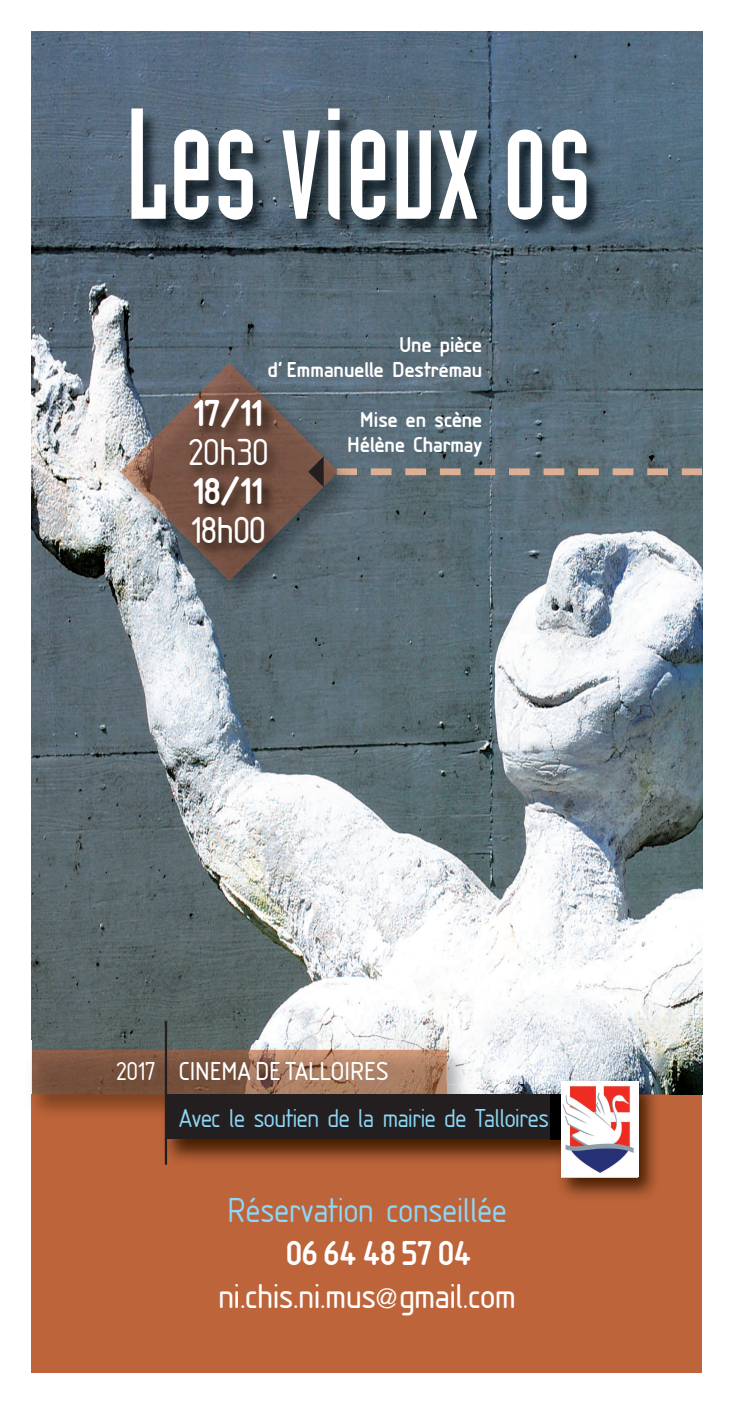
<style>
.page{position:relative;width:734px;height:1404px;background:#fff}
.page>*{position:absolute;margin:0;border:0;box-sizing:border-box;transform-origin:0 0}
.t1{font:154.35px "Industria Solid";color:#fff}
.t2{font:39.15px "Isonorm SA Bold";color:#fff}
.t3{font:39.15px "Isonorm SA Light";color:#fff}
.t4{font:39.15px "Isonorm SA Regular";color:#fff}
.t5{font:36px "Isonorm SA Regular";color:#fff}
.t6{font:36px "Isonorm SA Light";color:#8dd7f7}
.t7{font:36px "Isonorm SA Bold";color:#fff}
.t8{font:27px "Isonorm SA Light";letter-spacing:-.015em;color:#8dd7f7}
.t9{font:27px "Isonorm SA Regular";color:#fff}
.t10{font:22.5px/25px "Isonorm SA Bold";color:#fff;text-align:right}
.s1{font-family:"Isonorm SA Light"}
.s2{font-family:"Helvetica";font-weight:300;font-size:27px}
</style>
<div class="page">
<div style="left:32px;top:1052px;width:670px;height:319px;background:#be643a"></div>
<img style="left:32px;top:32px;width:670px;height:1062px">
<img style="left:112px;top:88px;width:591px;height:200px">
<img style="left:31px;top:1039px;width:1px;height:84px">
<img style="left:32px;top:1094px;width:133px;height:29px">
<img style="left:32px;top:1039px;width:444px;height:45px">
<img style="left:32px;top:1049px;width:414px;height:45px">
<img style="left:164px;top:1123px;width:397px;height:44px">
<img style="left:476px;top:1084px;width:75px;height:10px">
<img style="left:156px;top:1084px;width:320px;height:10px">
<div style="left:166px;top:1094px;width:395px;height:44px;background:#231f20"></div>
<img style="left:560px;top:1167px;width:96px;height:30px">
<img style="left:638px;top:1094px;width:30px;height:73px">
<img style="left:551px;top:1071px;width:117px;height:23px">
<img style="left:551px;top:1084px;width:10px;height:10px">
<img style="left:561px;top:1081px;width:77px;height:95px">
<hr style="left:165px;top:1021px;width:2px;height:143px;background:#231f20">
<svg style="left:375px;top:468px;width:306px;height:7px;background:#a39286"></svg>
<div style="left:681px;top:468px;width:21px;height:7px;background:#ddb095"></div>
<img style="left:308px;top:413px;width:67px;height:136px">
<img style="left:200px;top:579px;width:77px;height:39px">
<img style="left:199px;top:344px;width:79px;height:39px">
<img style="left:102px;top:421px;width:60px;height:120px">
<img style="left:337px;top:468px;width:20px;height:7px">
<img style="left:308px;top:441px;width:29px;height:61px">
<img style="left:208px;top:363px;width:42px;height:20px">
<img style="left:120px;top:430px;width:42px;height:83px">
<img style="left:162px;top:383px;width:146px;height:196px">
<svg style="left:308px;top:456px;width:15px;height:31px"></svg>
<h1 class="t1" style="left:126px;top:108px;width:466px">Les vieuxos</h1>
<p class="t10" style="left:268px;top:332px;width:216px">Une pièce<br>d’ Emmanuelle Destremau</p>
<p class="t10" style="left:347px;top:407px;width:136px;text-align:center">Mise en scène<br>Hélène Charmay</p>
<h2 class="t2" style="left:193px;top:389px;width:71px">17/11</h2>
<h2 class="t3" style="left:188px;top:428px;width:82px">20h30</h2>
<h2 class="t2" style="left:193px;top:467px;width:71px">18/11</h2>
<h2 class="t4" style="left:191px;top:506px;width:76px">18h00</h2>
<p class="t9" style="left:116px;top:1054px;width:274px"><span class="s1">2017</span> CINEMA DE TALLOIRES</p>
<p class="t8" style="left:179px;top:1101px;width:371px">Avec le soutien de la mairie de Talloires</p>
<h3 class="t6" style="left:227px;top:1188px;width:281px">Réservation conseillée</h3>
<h3 class="t7" style="left:287px;top:1231px;width:187px">06 64 48 57 04</h3>
<h3 class="t5" style="left:218px;top:1274px;width:298px">ni.chis.ni.mus<span class="s2">@</span>gmail.com</h3>
</div>
